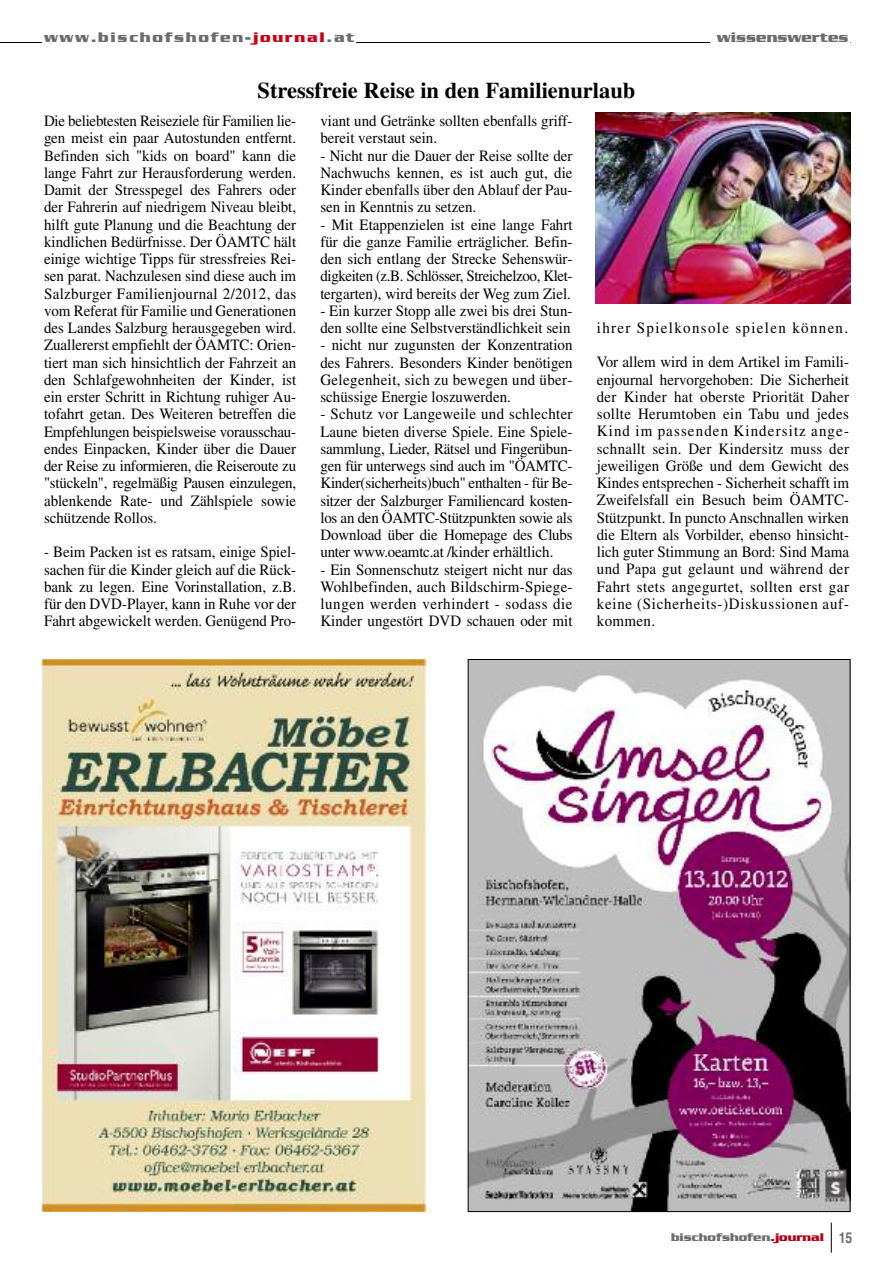
<style>
.page{position:relative;width:893px;height:1263px;background:#fff}
.page>*{position:absolute;margin:0;border:0;box-sizing:border-box;transform-origin:0 0}
.t1{font:700 22.5px "Times";color:#000}
.t2{font:15.75px/17.2px "Times";color:#000;text-align:justify;scale:.95 1}
.t3{font:15.75px/34.5px "Times";letter-spacing:.09em;color:#000;scale:.95 1}
.t4{font:700 15px "Serpentine";letter-spacing:.115em;color:#6b6c6f}
.t5{font:700 15px "Serpentine";color:#6b6c6f}
.t6{font:700 12px "Serpentine";color:#6b6c6f}
.s1{color:#ca0016}
.s2{color:#b10016}
.s3{font-family:"Helvetica";font-stretch:condensed;font-size:15px}
</style>
<div class="page">
<hr style="left:831px;top:1222px;width:1px;height:31px;background:#000">
<hr style="left:0;top:42px;width:850px;height:1px;background:#000">
<div style="left:711px;top:30px;width:139px;height:29px;background:#fff"></div>
<div style="left:43px;top:30px;width:313px;height:29px;background:#fff"></div>
<img style="left:43px;top:659px;width:382px;height:553px">
<img style="left:470px;top:661px;width:378px;height:549px">
<img style="left:595px;top:113px;width:255px;height:191px">
<p class="t4" style="left:44px;top:28px;width:312px">www.bischofshofen-<span class="s1">journal</span>.at</p>
<p class="t5" style="left:717px;top:28px;width:133px">wissenswertes</p>
<h1 class="t1" style="left:258px;top:82px;width:379px">Stressfreie Reise in den Familienurlaub</h1>
<p class="t2" style="left:44px;top:114px;width:267px">Die beliebtesten Reiseziele für Familien lie&shy;gen meist ein paar Autostunden entfernt.<br>Befinden sich "kids on board" kann die lange Fahrt zur Herausforderung werden.<br>Damit der Stresspegel des Fahrers oder der Fahrerin auf niedrigem Niveau bleibt, hilft gute Planung und die Beachtung der kindlichen Bedürfnisse. Der ÖAMTC hält einige wichtige Tipps für stressfreies Rei&shy;sen parat. Nachzulesen sind diese auch im Salzburger Familienjournal 2/2012, das vom Referat für Familie und Generationen des Landes Salzburg herausgegeben wird.<br>Zuallererst empfiehlt der ÖAMTC: Orien&shy;tiert man sich hinsichtlich der Fahrzeit an den Schlafgewohnheiten der Kinder, ist ein erster Schritt in Richtung ruhiger Au&shy;tofahrt getan. Des Weiteren betreffen die Empfehlungen beispielsweise vorausschau&shy;endes Einpacken, Kinder über die Dauer der Reise zu informieren, die Reiseroute zu "stückeln", regelmäßig Pausen einzulegen, ablenkende Rate- und Zählspiele sowie schützende Rollos.</p>
<p class="t2" style="left:44px;top:545px;width:267px">- Beim Packen ist es ratsam, einige Spiel&shy;sachen für die Kinder gleich auf die Rück&shy;bank zu legen. Eine Vorinstallation, z.B. für den DVD-Player, kann in Ruhe vor der Fahrt abgewickelt werden. Genügend Pro-</p>
<p class="t2" style="left:320px;top:114px;width:267px">viant und Getränke sollten ebenfalls griff&shy;bereit verstaut sein.</p>
<p class="t2" style="left:320px;top:148px;width:267px">- Nicht nur die Dauer der Reise sollte der Nachwuchs kennen, es ist auch gut, die Kinder ebenfalls über den Ablauf der Pau&shy;sen in Kenntnis zu setzen.</p>
<p class="t2" style="left:320px;top:217px;width:267px">- Mit Etappenzielen ist eine lange Fahrt für die ganze Familie erträglicher. Befin&shy;den sich entlang der Strecke Sehenswür&shy;digkeiten (z.B. Schlösser, Streichelzoo, Klet&shy;tergarten), wird bereits der Weg zum Ziel.</p>
<p class="t2" style="left:320px;top:304px;width:267px">- Ein kurzer Stopp alle zwei bis drei Stun&shy;den sollte eine Selbstverständlichkeit sein</p>
<p class="t2" style="left:320px;top:338px;width:267px">- nicht nur zugunsten der Konzentration des Fahrers. Besonders Kinder benötigen Gelegenheit, sich zu bewegen und über&shy;schüssige Energie loszuwerden.</p>
<p class="t2" style="left:320px;top:407px;width:267px">- Schutz vor Langeweile und schlechter Laune bieten diverse Spiele. Eine Spiele&shy;sammlung, Lieder, Rätsel und Fingerübun&shy;gen für unterwegs sind auch im "ÖAMTC-Kinder(sicherheits)buch" enthalten - für Be&shy;sitzer der Salzburger Familiencard kosten&shy;los an den ÖAMTC-Stützpunkten sowie als Download über die Homepage des Clubs unter www.oeamtc.at /kinder erhältlich.</p>
<p class="t2" style="left:320px;top:562px;width:267px">- Ein Sonnenschutz steigert nicht nur das Wohlbefinden, auch Bildschirm-Spiege&shy;lungen werden verhindert - sodass die Kinder ungestört DVD schauen oder mit</p>
<p class="t3" style="left:597px;top:312px;width:267px">ihrer Spielkonsole spielen können.<br>Vor allem wird in dem Artikel im Famili-</p>
<p class="t2" style="left:597px;top:372px;width:267px">enjournal hervorgehoben: Die Sicherheit der Kinder hat oberste Priorität Daher sollte Herumtoben ein Tabu und jedes Kind im passenden Kindersitz ange&shy;schnallt sein. Der Kindersitz muss der jeweiligen Größe und dem Gewicht des Kindes entsprechen - Sicherheit schafft im Zweifelsfall ein Besuch beim ÖAMTC-Stützpunkt. In puncto Anschnallen wirken die Eltern als Vorbilder, ebenso hinsicht&shy;lich guter Stimmung an Bord: Sind Mama und Papa gut gelaunt und während der Fahrt stets angegurtet, sollten erst gar keine (Sicherheits-)Diskussionen auf&shy;kommen.</p>
<p class="t6" style="left:671px;top:1230px;width:183px">bischofshofen<span class="s2">.journal</span> <span class="s3">15</span></p>
</div>
